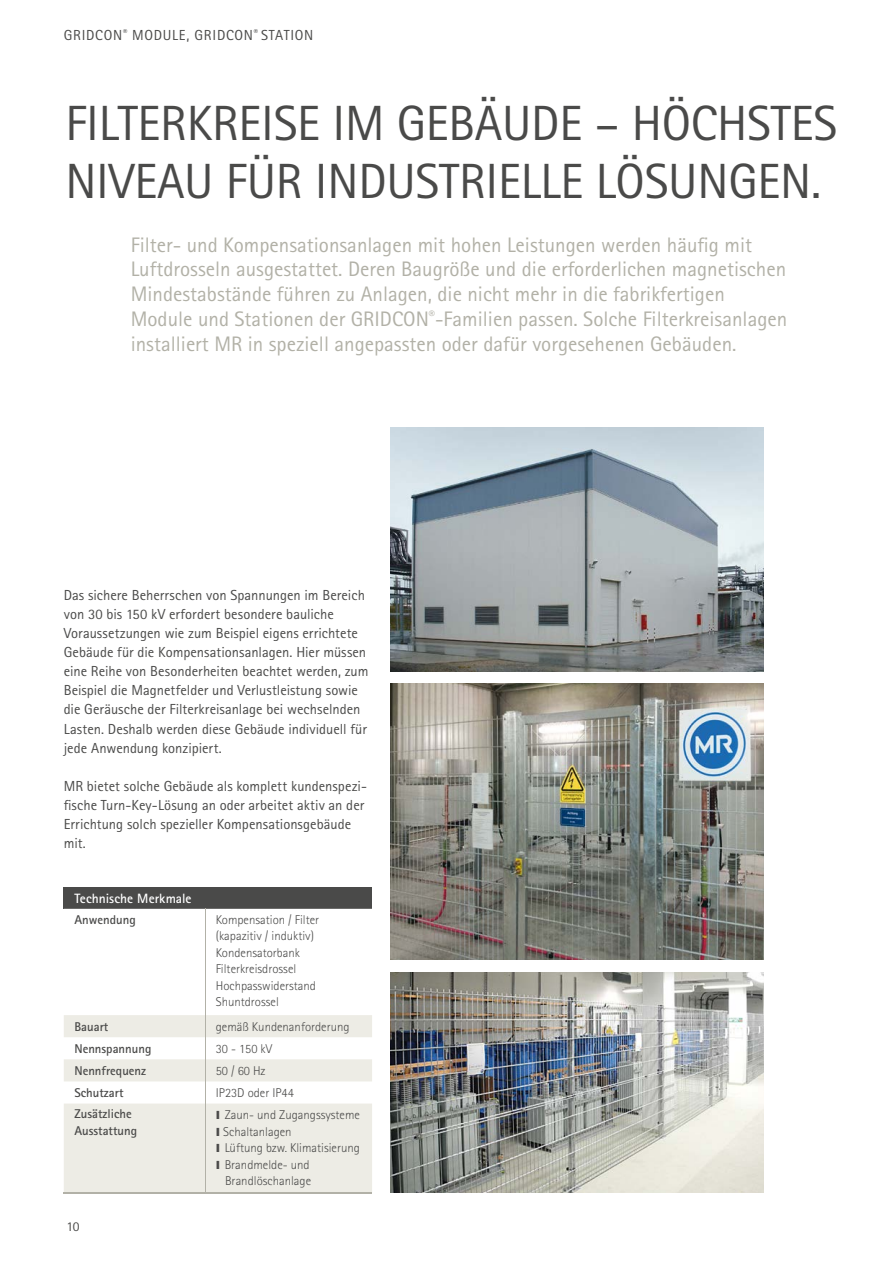
<style>
.page{position:relative;width:893px;height:1263px;background:#fff}
.page>*{position:absolute;margin:0;border:0;box-sizing:border-box;transform-origin:0 0}
.t1{font:49.5px/57.4px "Rotis Sans Serif Pro Cyr";letter-spacing:-.005em;color:#4a4a49}
.t2{font:21px/24.8px "Rotis Sans Serif Pro Cyr";color:#b2b1a7}
.t3{font:14.55px/19.2px "Rotis Sans Serif Pro Cyr";color:#4a4a49}
.t4{font:14.55px "Rotis Sans Serif Pro Cyr";letter-spacing:.05em;color:#4a4a49}
.t5{font:700 13.5px "Rotis Sans Serif Pro Cyr";letter-spacing:.005em;color:#fff}
.t6{font:13.5px "Rotis Sans Serif Pro Cyr";color:#4a4a49}
.t7{font:300 12.75px/16.5px "Rotis Sans Serif Pro Cyr";color:#4a4a49}
.t8{font:700 12.75px/16.5px "Rotis Sans Serif Pro Cyr";color:#4a4a49}
.s1{font-family:"Arial";font-weight:900;font-size:11.25px}
</style>
<div class="page">
<div style="left:64px;top:887px;width:308px;height:22px;background:#4a4a49"></div>
<svg style="left:64px;top:1015px;width:308px;height:177px;fill:#edece5"></svg>
<hr style="left:64px;top:1192px;width:141px;height:1px;background:#b2b1a7">
<hr style="left:205px;top:1192px;width:167px;height:1px;background:#b2b1a7">
<hr style="left:205px;top:909px;width:1px;height:106px;background:#b2b1a7">
<svg style="left:205px;top:1015px;width:1px;height:88px"></svg>
<hr style="left:205px;top:1103px;width:1px;height:89px;background:#b2b1a7">
<img style="left:391px;top:684px;width:373px;height:275px">
<img style="left:391px;top:973px;width:373px;height:220px">
<img style="left:391px;top:427px;width:373px;height:244px">
<p class="t4" style="left:64px;top:26px;width:251px">GRIDCON<sup>®</sup> MODULE, GRIDCON<sup>®</sup> STATION</p>
<h1 class="t1" style="left:65px;top:95px;width:773px">FILTERKREISE IM GEBÄUDE – HÖCHSTES<br>NIVEAU FÜR INDUSTRIELLE LÖSUNGEN.</h1>
<p class="t2" style="left:131px;top:232px;width:658px">Filter- und Kompensationsanlagen mit hohen Leistungen werden häufig mit Luftdrosseln ausgestattet. Deren Baugröße und die erforderlichen magnetischen Mindestabstände führen zu Anlagen, die nicht mehr in die fabrikfertigen Module und Stationen der GRIDCON<sup>®</sup>-Familien passen. Solche Filterkreisanlagen installiert MR in speziell angepassten oder dafür vorgesehenen Gebäuden.</p>
<p class="t3" style="left:64px;top:585px;width:306px">Das sichere Beherrschen von Spannungen im Bereich von 30 bis 150 kV erfordert besondere bauliche Voraussetzungen wie zum Beispiel eigens errichtete Gebäude für die Kompensationsanlagen. Hier müssen eine Reihe von Besonderheiten beachtet werden, zum Beispiel die Magnetfelder und Verlustleistung sowie die Geräusche der Filterkreisanlage bei wechselnden Lasten. Deshalb werden diese Gebäude individuell für jede Anwendung konzipiert.</p>
<p class="t3" style="left:64px;top:776px;width:305px">MR bietet solche Gebäude als komplett kundenspezi&shy;fische Turn-Key-Lösung an oder arbeitet aktiv an der Errichtung solch spezieller Kompensationsgebäude mit.</p>
<p class="t5" style="left:74px;top:889px;width:119px">Technische Merkmale</p>
<p class="t8" style="left:74px;top:911px;width:63px">Anwendung</p>
<p class="t7" style="left:216px;top:911px;width:105px">Kompensation / Filter (kapazitiv / induktiv)<br>Kondensatorbank<br>Filterkreisdrossel<br>Hochpasswiderstand<br>Shuntdrossel</p>
<p class="t8" style="left:74px;top:1018px;width:36px">Bauart</p>
<p class="t7" style="left:216px;top:1018px;width:135px">gemäß Kundenanforderung</p>
<p class="t8" style="left:74px;top:1040px;width:78px">Nennspannung</p>
<p class="t7" style="left:216px;top:1040px;width:58px">30 - 150 kV</p>
<p class="t8" style="left:74px;top:1062px;width:73px">Nennfrequenz</p>
<p class="t7" style="left:216px;top:1062px;width:51px">50 / 60 Hz</p>
<p class="t8" style="left:74px;top:1084px;width:51px">Schutzart</p>
<p class="t7" style="left:216px;top:1084px;width:80px">IP23D oder IP44</p>
<p class="t8" style="left:74px;top:1106px;width:64px">Zusätzliche<br>Ausstattung</p>
<p class="t7" style="left:216px;top:1107px;width:146px"><span class="s1">I</span> Zaun- und Zugangssysteme</p>
<p class="t7" style="left:216px;top:1123px;width:77px"><span class="s1">I</span> Schaltanlagen</p>
<p class="t7" style="left:216px;top:1140px;width:146px"><span class="s1">I</span> Lüftung bzw. Klimatisierung</p>
<p class="t7" style="left:216px;top:1156px;width:95px"><span class="s1">I</span> Brandmelde- und</p>
<p class="t7" style="left:225px;top:1173px;width:88px">Brandlöschanlage</p>
<p class="t6" style="left:67px;top:1218px;width:15px">10</p>
</div>
